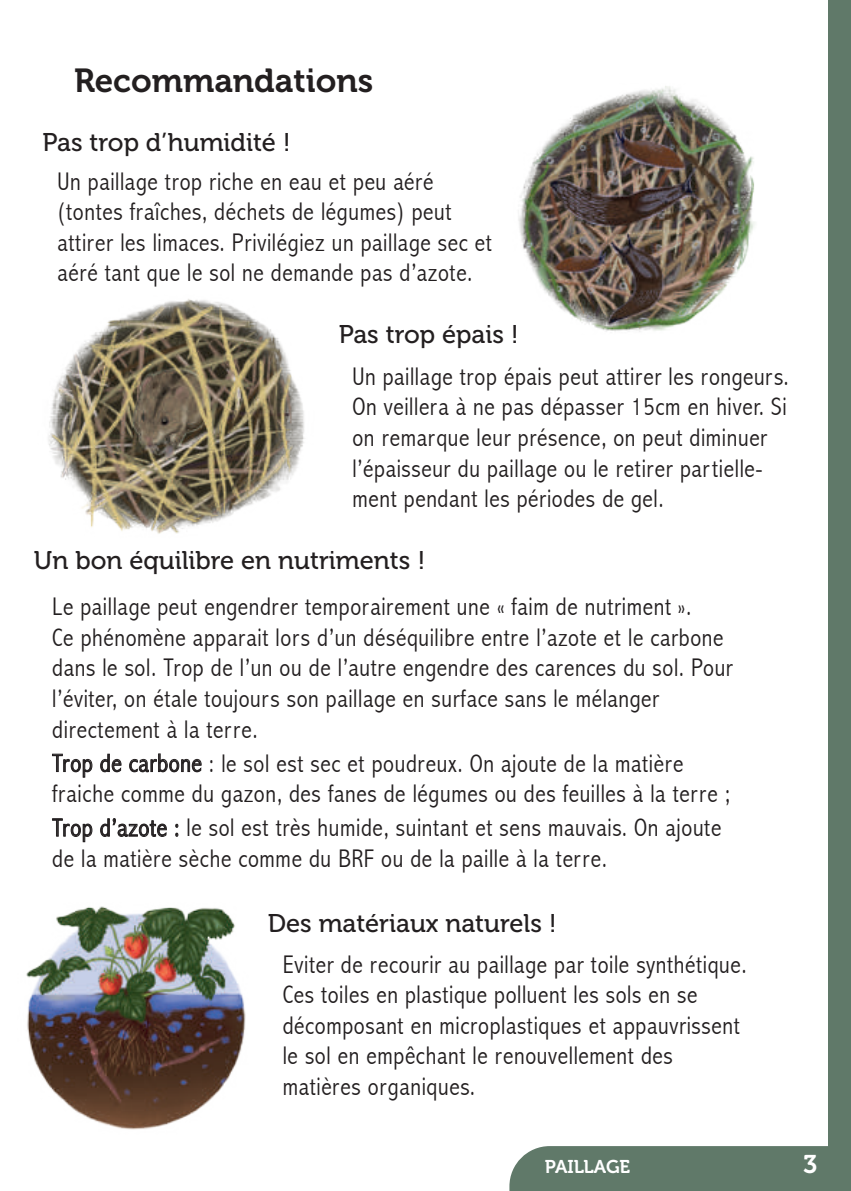
<style>
.page{position:relative;width:851px;height:1191px;background:#fff}
.page>*{position:absolute;margin:0;border:0;box-sizing:border-box;transform-origin:0 0}
.t1{font:33.3px "Museo 700";color:#231f20}
.t2{font:300 condensed 25.5px/30.6px "Abadi";letter-spacing:.025em;color:#231f20}
.t3{font:25.5px "Museo 500";color:#231f20}
.t4{font:25.5px "Museo 700";color:#fff}
.t5{font:18.3px "Museo 700";letter-spacing:-.005em;color:#fff}
</style>
<div class="page">
<div style="left:828px;top:0;width:22px;height:1191px;background:#607969"></div>
<div style="left:509px;top:1146px;width:319px;height:45px;background:#607969"></div>
<svg style="left:52px;top:753px;width:40px;height:24px"></svg>
<svg style="left:100px;top:753px;width:21px;height:19px"></svg>
<svg style="left:129px;top:753px;width:72px;height:19px"></svg>
<svg style="left:52px;top:818px;width:40px;height:24px"></svg>
<svg style="left:100px;top:818px;width:67px;height:19px"></svg>
<svg style="left:175px;top:824px;width:3px;height:12px"></svg>
<img style="left:518px;top:86px;width:237px;height:246px">
<img style="left:48px;top:299px;width:257px;height:235px">
<img style="left:26px;top:906px;width:220px;height:224px">
<h1 class="t1" style="left:74px;top:62px;width:301px">Recommandations</h1>
<p class="t3" style="left:43px;top:128px;width:249px">Pas trop d’humidité !</p>
<p class="t2" style="left:58px;top:166px;width:436px">Un paillage trop riche en eau et peu aéré (tontes fraîches, déchets de légumes) peut attirer les limaces. Privilégiez un paillage sec et aéré tant que le sol ne demande pas d’azote.</p>
<p class="t3" style="left:339px;top:320px;width:181px">Pas trop épais !</p>
<p class="t2" style="left:352px;top:361px;width:438px">Un paillage trop épais peut attirer les rongeurs.<br>On veillera à ne pas dépasser 15cm en hiver. Si on remarque leur présence, on peut diminuer l’épaisseur du paillage ou le retirer partielle&shy;ment pendant les périodes de gel.</p>
<p class="t3" style="left:34px;top:546px;width:393px">Un bon équilibre en nutriments !</p>
<p class="t2" style="left:52px;top:591px;width:682px">Le paillage peut engendrer temporairement une « faim de nutriment ».<br>Ce phénomène apparait lors d’un déséquilibre entre l’azote et le carbone dans le sol. Trop de l’un ou de l’autre engendre des carences du sol. Pour l’éviter, on étale toujours son paillage en surface sans le mélanger directement à la terre.</p>
<p class="t2" style="left:52px;top:747px;width:679px">Trop de carbone : le sol est sec et poudreux. On ajoute de la matière fraiche comme du gazon, des fanes de légumes ou des feuilles à la terre ;</p>
<p class="t2" style="left:52px;top:812px;width:670px">Trop d’azote : le sol est très humide, suintant et sens mauvais. On ajoute de la matière sèche comme du BRF ou de la paille à la terre.</p>
<p class="t3" style="left:268px;top:908px;width:290px">Des matériaux naturels !</p>
<p class="t2" style="left:283px;top:948px;width:465px">Eviter de recourir au paillage par toile synthétique.<br>Ces toiles en plastique polluent les sols en se décomposant en microplastiques et appauvrissent le sol en empêchant le renouvellement des matières organiques.</p>
<p class="t5" style="left:545px;top:1156px;width:87px">PAILLAGE</p>
<p class="t4" style="left:802px;top:1150px;width:16px">3</p>
</div>
